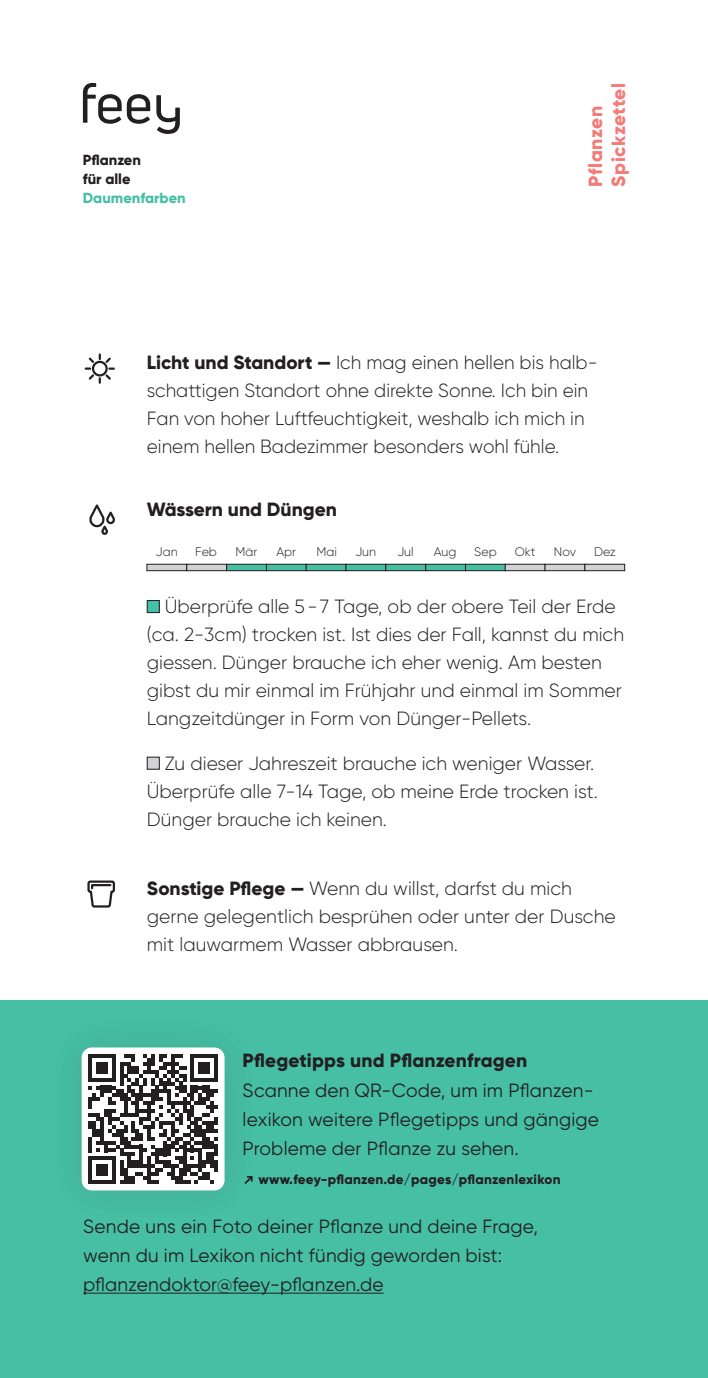
<style>
.page{position:relative;width:708px;height:1378px;background:#fff}
.page>*{position:absolute;margin:0;border:0;box-sizing:border-box;transform-origin:0 0}
.t1{font:300 19.12px/28.1px "Gilroy";color:#231f20}
.t2{font:19.12px/29.2px "Gilroy";letter-spacing:.01em;color:#231f20}
.t3{font:800 19.12px "Gilroy";color:#231f20}
.t4{font:800 19.12px/22.9px "Gilroy";letter-spacing:.03em;color:#f37a76}
.t5{font:800 14.62px/18.7px "Gilroy";color:#231f20}
.t6{font:800 14.62px "Gilroy";color:#46bfa5}
.t7{font:800 13.5px "Gilroy";letter-spacing:.02em;color:#231f20}
.t8{font:300 12.38px "Gilroy";color:#231f20}
.s1{font-weight:800}
</style>
<div class="page">
<div style="left:0;top:1000px;width:708px;height:378px;background:#46bfa5"></div>
<hr style="left:83px;top:1292px;width:301px;height:1px;background:#231f20">
<svg style="left:156px;top:95px;width:24px;height:39px"></svg>
<svg style="left:83px;top:83px;width:67px;height:41px"></svg>
<div style="left:147px;top:564px;width:40px;height:7px;background:#d1d2d4"></div>
<div style="left:147px;top:564px;width:40px;height:7px;border:1px solid #231f20"></div>
<div style="left:187px;top:564px;width:40px;height:7px;background:#d1d2d4"></div>
<div style="left:186px;top:564px;width:41px;height:7px;border:1px solid #231f20"></div>
<div style="left:227px;top:564px;width:39px;height:7px;background:#46bfa5"></div>
<div style="left:226px;top:564px;width:41px;height:7px;border:1px solid #231f20"></div>
<div style="left:266px;top:564px;width:40px;height:7px;background:#46bfa5"></div>
<div style="left:266px;top:564px;width:41px;height:7px;border:1px solid #231f20"></div>
<div style="left:306px;top:564px;width:40px;height:7px;background:#46bfa5"></div>
<div style="left:306px;top:564px;width:40px;height:7px;border:1px solid #231f20"></div>
<div style="left:346px;top:564px;width:40px;height:7px;background:#46bfa5"></div>
<div style="left:346px;top:564px;width:40px;height:7px;border:1px solid #231f20"></div>
<div style="left:386px;top:564px;width:40px;height:7px;background:#46bfa5"></div>
<div style="left:385px;top:564px;width:41px;height:7px;border:1px solid #231f20"></div>
<div style="left:426px;top:564px;width:40px;height:7px;background:#46bfa5"></div>
<div style="left:425px;top:564px;width:41px;height:7px;border:1px solid #231f20"></div>
<div style="left:465px;top:564px;width:40px;height:7px;background:#46bfa5"></div>
<div style="left:465px;top:564px;width:41px;height:7px;border:1px solid #231f20"></div>
<div style="left:505px;top:564px;width:40px;height:7px;background:#d1d2d4"></div>
<div style="left:505px;top:564px;width:40px;height:7px;border:1px solid #231f20"></div>
<div style="left:545px;top:564px;width:40px;height:7px;background:#d1d2d4"></div>
<div style="left:545px;top:564px;width:40px;height:7px;border:1px solid #231f20"></div>
<div style="left:585px;top:564px;width:40px;height:7px;background:#d1d2d4"></div>
<div style="left:584px;top:564px;width:41px;height:7px;border:1px solid #231f20"></div>
<div style="left:147px;top:600px;width:12px;height:12px;background:#46bfa5"></div>
<div style="left:147px;top:600px;width:13px;height:13px;border:1px solid #231f20"></div>
<div style="left:147px;top:757px;width:12px;height:12px;background:#d1d2d4"></div>
<div style="left:147px;top:757px;width:13px;height:12px;border:1px solid #231f20"></div>
<svg style="left:84px;top:353px;width:31px;height:31px"></svg>
<svg style="left:89px;top:504px;width:26px;height:31px"></svg>
<svg style="left:87px;top:880px;width:28px;height:28px"></svg>
<div style="left:83px;top:1049px;width:140px;height:140px;background:#fff;border-radius:9px"></div>
<svg style="left:88px;top:1054px;width:130px;height:130px"></svg>
<hr style="left:214px;top:1144px;width:4px;height:12px;background:#231f20">
<hr style="left:214px;top:1160px;width:4px;height:12px;background:#231f20">
<div style="left:82px;top:1047px;width:142px;height:143px;border:2px solid #fff;border-radius:9px"></div>
<p class="t5" style="left:83px;top:150px;width:60px">Pflanzen für alle</p>
<p class="t6" style="left:83px;top:188px;width:104px">Daumenfarben</p>
<p class="t4" style="left:584px;top:187px;width:105px;rotate:-90deg">Pflanzen<br>Spickzettel</p>
<p class="t1" style="left:147px;top:348px;width:452px"><span class="s1">Licht und Standort —</span> Ich mag einen hellen bis halb&shy;schattigen Standort ohne direkte Sonne. Ich bin ein Fan von hoher Luftfeuchtigkeit, weshalb ich mich in einem hellen Badezimmer besonders wohl fühle.</p>
<p class="t3" style="left:147px;top:497px;width:192px">Wässern und Düngen</p>
<p class="t8" style="left:156px;top:544px;width:23px">Jan</p>
<p class="t8" style="left:195px;top:544px;width:23px">Feb</p>
<p class="t8" style="left:236px;top:544px;width:23px">Mär</p>
<p class="t8" style="left:277px;top:544px;width:21px">Apr</p>
<p class="t8" style="left:317px;top:544px;width:22px">Mai</p>
<p class="t8" style="left:355px;top:544px;width:22px">Jun</p>
<p class="t8" style="left:397px;top:544px;width:18px">Jul</p>
<p class="t8" style="left:434px;top:544px;width:24px">Aug</p>
<p class="t8" style="left:474px;top:544px;width:24px">Sep</p>
<p class="t8" style="left:515px;top:544px;width:22px">Okt</p>
<p class="t8" style="left:554px;top:544px;width:24px">Nov</p>
<p class="t8" style="left:594px;top:544px;width:23px">Dez</p>
<p class="t1" style="left:147px;top:592px;width:479px;text-indent:18px">Überprüfe alle 5-7 Tage, ob der obere Teil der Erde (ca. 2-3cm) trocken ist. Ist dies der Fall, kannst du mich giessen. Dünger brauche ich eher wenig. Am besten gibst du mir einmal im Frühjahr und einmal im Sommer Langzeitdünger in Form von Dünger-Pellets.</p>
<p class="t1" style="left:147px;top:748px;width:452px;text-indent:18px">Zu dieser Jahreszeit brauche ich weniger Wasser.<br>Überprüfe alle 7-14 Tage, ob meine Erde trocken ist.<br>Dünger brauche ich keinen.</p>
<p class="t1" style="left:147px;top:874px;width:470px"><span class="s1">Sonstige Pflege —</span> Wenn du willst, darfst du mich gerne gelegentlich besprühen oder unter der Dusche mit lauwarmem Wasser abbrausen.</p>
<p class="t3" style="left:243px;top:1048px;width:286px">Pflegetipps und Pflanzenfragen</p>
<p class="t2" style="left:243px;top:1075px;width:358px">Scanne den QR-Code, um im Pflanzen&shy;lexikon weitere Pflegetipps und gängige<br>Probleme der Pflanze zu sehen.</p>
<p class="t7" style="left:259px;top:1171px;width:304px">www.feey-pflanzen.de/pages/pflanzenlexikon</p>
<p class="t2" style="left:83px;top:1211px;width:456px">Sende uns ein Foto deiner Pflanze und deine Frage, wenn du im Lexikon nicht fündig geworden bist: pflanzendoktor@feey-pflanzen.de</p>
</div>
